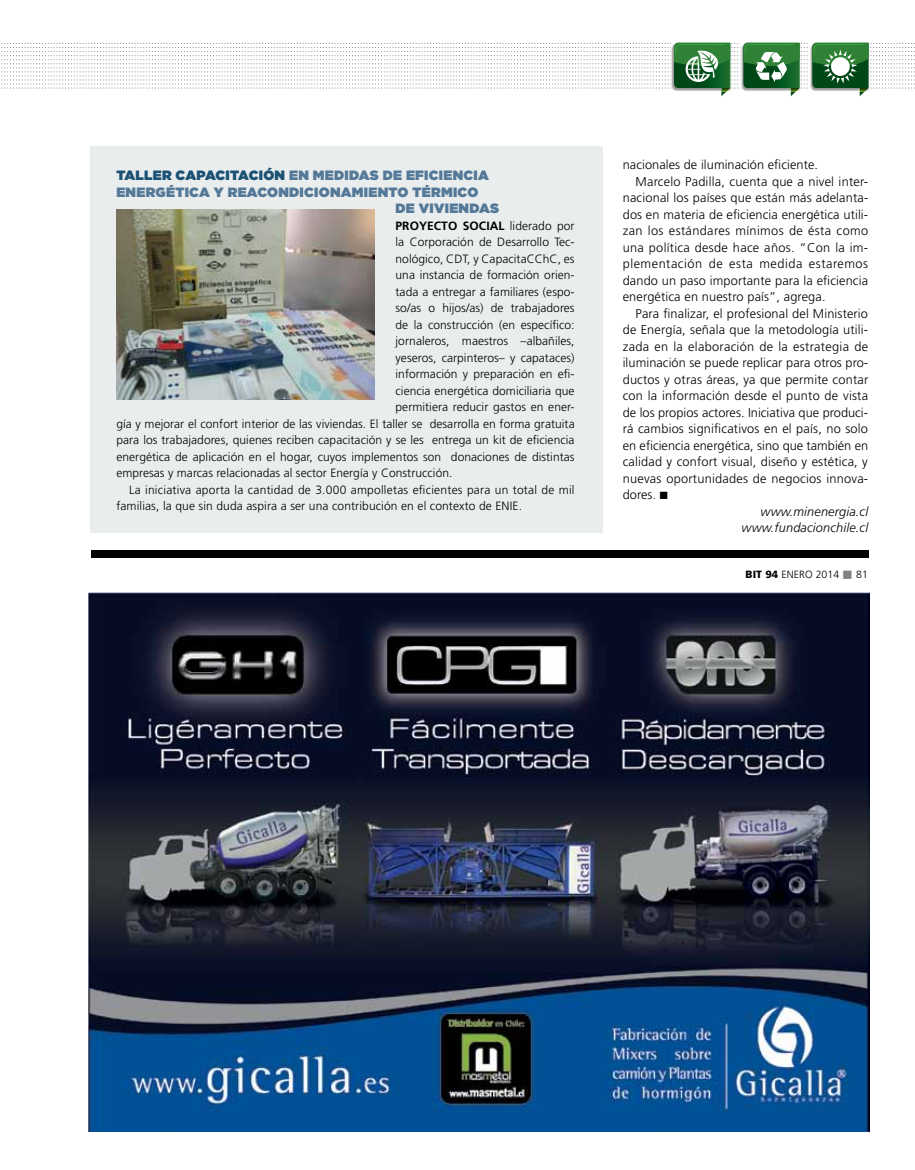
<style>
.page{position:relative;width:915px;height:1170px;background:#fff}
.page>*{position:absolute;margin:0;border:0;box-sizing:border-box;transform-origin:0 0}
.t1{font:900 13.5px "Gotham";letter-spacing:.02em;color:#547897}
.t2{font:300 12.75px "Frutiger";letter-spacing:.015em;color:#000}
.t3{font:italic 300 12.75px "Frutiger";letter-spacing:.01em;color:#000}
.t4{font:300 12.75px "Frutiger";letter-spacing:.04em;color:#000}
.t5{font:300 12px "Frutiger";letter-spacing:.005em;color:#000}
.t6{font:700 12px "Frutiger";letter-spacing:.005em;color:#000}
.t7{font:300 10.5px "Frutiger";letter-spacing:.005em;color:#000}
.s1{color:#1b5274}
.s2{font-weight:300}
.s3{font-weight:900}
.s4{color:#808285}
</style>
<div class="page">
<div style="left:90px;top:146px;width:512px;height:387px;background:#e9eded"></div>
<div style="left:91px;top:550px;width:777px;height:8px;background:#000"></div>
<img style="left:117px;top:210px;width:257px;height:189px">
<svg style="left:1px;top:43px;width:913px;height:53px"></svg>
<img style="left:88px;top:593px;width:781px;height:538px">
<p class="t1" style="left:116px;top:166px;width:374px"><span class="s1">TALLER CAPACITACIÓN</span> EN MEDIDAS DE EFICIENCIA</p>
<p class="t1" style="left:116px;top:182px;width:363px">ENERGÉTICA Y REACONDICIONAMIENTO TÉRMICO</p>
<p class="t1" style="left:395px;top:199px;width:105px">DE VIVIENDAS</p>
<p class="t6" style="left:395px;top:218px;width:180px">PROYECTO SOCIAL <span class="s2">liderado por</span></p>
<p class="t5" style="left:395px;top:235px;width:180px">la Corporación de Desarrollo Tec-</p>
<p class="t5" style="left:395px;top:252px;width:180px">nológico, CDT, y CapacitaCC hC, es</p>
<p class="t5" style="left:395px;top:268px;width:180px">una instancia de formación orien-</p>
<p class="t5" style="left:395px;top:285px;width:180px">tada a entregar a familiares (espo-</p>
<p class="t5" style="left:395px;top:301px;width:180px">so/as o hijos/as) de trabajadores</p>
<p class="t5" style="left:395px;top:318px;width:180px">de la construcción (en específico:</p>
<p class="t5" style="left:395px;top:334px;width:180px">jornaleros, maestros –albañiles,</p>
<p class="t5" style="left:395px;top:351px;width:180px">yeseros, carpinteros– y capataces)</p>
<p class="t5" style="left:395px;top:367px;width:180px">información y preparación en efi-</p>
<p class="t5" style="left:395px;top:384px;width:180px">ciencia energética domiciliaria que</p>
<p class="t5" style="left:395px;top:400px;width:180px">permitiera reducir gastos en ener-</p>
<p class="t5" style="left:116px;top:417px;width:459px">gía y mejorar el confort interior de las viviendas. El taller se desarrolla en forma gratuita</p>
<p class="t5" style="left:116px;top:433px;width:459px">para los trabajadores, quienes reciben capacitación y se les entrega un kit de eficiencia</p>
<p class="t5" style="left:116px;top:450px;width:459px">energética de aplicación en el hogar, cuyos implementos son donaciones de distintas</p>
<p class="t5" style="left:116px;top:466px;width:337px">empresas y marcas relacionadas al sector Energía y Construcción.</p>
<p class="t5" style="left:129px;top:483px;width:447px">La iniciativa aporta la cantidad de 3.000 ampolletas eficientes para un total de mil</p>
<p class="t5" style="left:116px;top:499px;width:386px">familias, la que sin duda aspira a ser una contribución en el contexto de ENIE</p>
<p class="t5" style="left:518px;top:499px;width:5px">.</p>
<p class="t2" style="left:622px;top:157px;width:197px">nacionales de iluminación eficiente.</p>
<p class="t2" style="left:635px;top:174px;width:234px">Marcelo Padilla, cuenta que a nivel inter-</p>
<p class="t2" style="left:622px;top:190px;width:247px">nacional los países que están más adelanta-</p>
<p class="t2" style="left:622px;top:207px;width:247px">dos en materia de eficiencia energética utili-</p>
<p class="t2" style="left:622px;top:223px;width:247px">zan los estándares mínimos de ésta como</p>
<p class="t2" style="left:622px;top:240px;width:247px">una política desde hace años. “Con la im-</p>
<p class="t4" style="left:622px;top:256px;width:247px">plementación de esta medida estaremos</p>
<p class="t2" style="left:622px;top:273px;width:247px">dando un paso importante para la eficiencia</p>
<p class="t2" style="left:622px;top:289px;width:204px">energética en nuestro país”, agrega.</p>
<p class="t2" style="left:635px;top:306px;width:234px">Para finalizar, el profesional del Ministerio</p>
<p class="t2" style="left:622px;top:322px;width:247px">de Energía, señala que la metodología utili-</p>
<p class="t2" style="left:622px;top:339px;width:247px">zada en la elaboración de la estrategia de</p>
<p class="t2" style="left:622px;top:355px;width:247px">iluminación se puede replicar para otros pro-</p>
<p class="t2" style="left:622px;top:372px;width:247px">ductos y otras áreas, ya que permite contar</p>
<p class="t2" style="left:622px;top:388px;width:247px">con la información desde el punto de vista</p>
<p class="t2" style="left:622px;top:405px;width:247px">de los propios actores. Iniciativa que produci-</p>
<p class="t2" style="left:622px;top:421px;width:246px">rá cambios significativos en el país, no solo</p>
<p class="t2" style="left:622px;top:438px;width:247px">en eficiencia energética, sino que también en</p>
<p class="t2" style="left:622px;top:454px;width:247px">calidad y confort visual, diseño y estética, y</p>
<p class="t2" style="left:622px;top:471px;width:247px">nuevas oportunidades de negocios innova-</p>
<p class="t2" style="left:622px;top:487px;width:47px">dores. ■</p>
<p class="t3" style="left:760px;top:504px;width:109px">www.minenergia.cl</p>
<p class="t3" style="left:741px;top:520px;width:128px">www.fundacionchile.cl</p>
<p class="t7" style="left:745px;top:568px;width:124px"><span class="s3">BIT 94</span> enero 2014 <span class="s4">■</span> 81</p>
</div>
